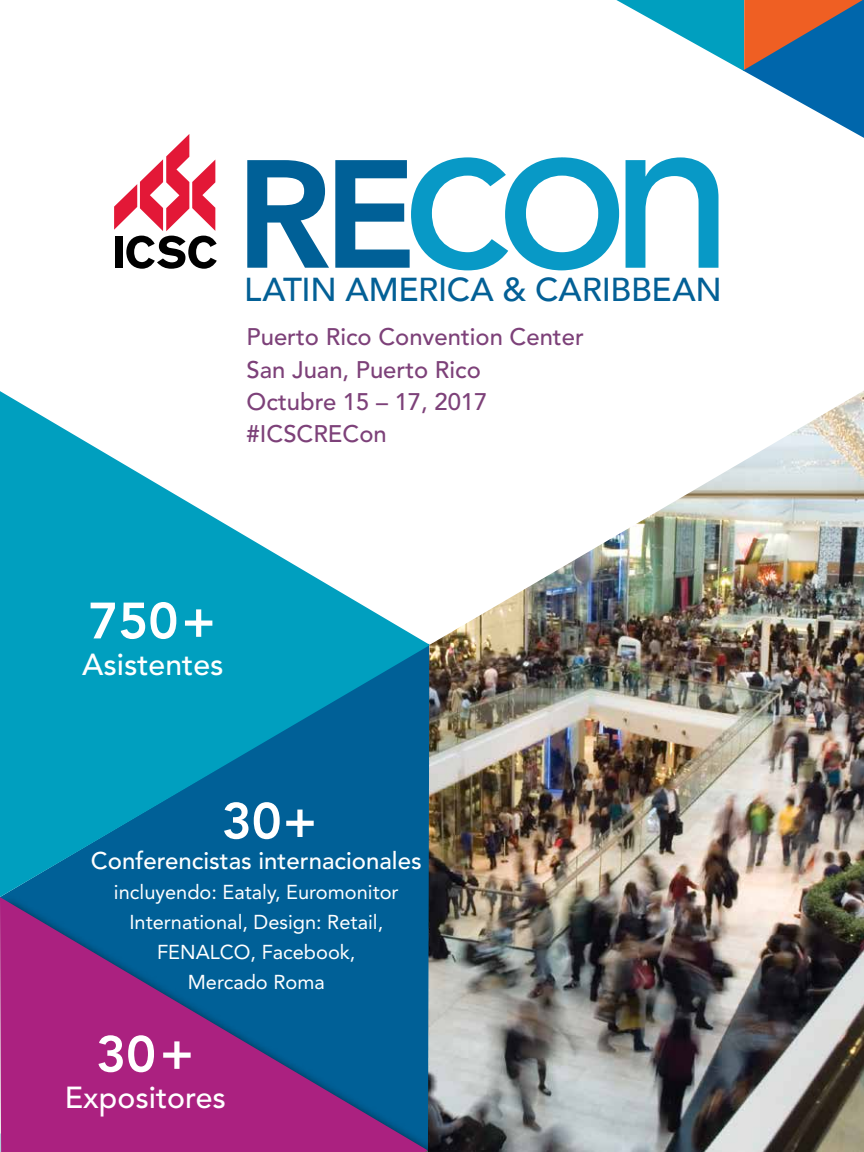
<style>
.page{position:relative;width:864px;height:1152px;background:#fff}
.page>*{position:absolute;margin:0;border:0;box-sizing:border-box;transform-origin:0 0}
.t1{font:800 50.6px "Avenir";color:#fff}
.t2{font:500 33.2px "Avenir";letter-spacing:-.01em;color:#036096}
.t3{font:500 30.2px "Avenir";color:#fff}
.t4{font:500 24px "Avenir";color:#fff}
.t5{font:500 23.8px/32.2px "Avenir";color:#7d4179}
.t6{font:20px/30px "Avenir";color:#fff;text-align:center}
</style>
<div class="page">
<svg style="left:0;top:391px;width:428px;height:503px;fill:#009fbf"></svg>
<img style="left:428px;top:391px;width:436px;height:761px">
<svg style="left:247px;top:160px;width:82px;height:108px"></svg>
<svg style="left:335px;top:157px;width:284px;height:113px"></svg>
<svg style="left:626px;top:157px;width:92px;height:111px"></svg>
<svg style="left:114px;top:134px;width:103px;height:135px"></svg>
<svg style="left:616px;top:0;width:248px;height:138px"></svg>
<div style="left:0;top:894px;width:443px;height:258px;background:#000;opacity:.75"></div>
<svg style="left:0;top:897px;width:428px;height:255px;background:#56408b"></svg>
<h2 class="t2" style="left:244px;top:261px;width:479px">LATIN AMERICA &amp; CARIBBEAN</h2>
<p class="t5" style="left:247px;top:321px;width:339px">Puerto Rico Convention Center<br>San Juan, Puerto Rico<br>Octubre 15 – 17, 2017 #ICSCRECon</p>
<h1 class="t1" style="left:88px;top:591px;width:129px">750+</h1>
<h3 class="t3" style="left:82px;top:647px;width:143px">Asistentes</h3>
<h1 class="t1" style="left:222px;top:791px;width:97px">30+</h1>
<p class="t4" style="left:91px;top:847px;width:332px">Conferencistas internacionales</p>
<p class="t6" style="left:114px;top:878px;width:286px">incluyendo: Eataly, Euromonitor<br>International, Design: Retail,<br>FENALCO, Facebook,<br>Mercado Roma</p>
<h1 class="t1" style="left:96px;top:1024px;width:99px">30+</h1>
<h3 class="t3" style="left:65px;top:1080px;width:163px">Expositores</h3>
</div>
